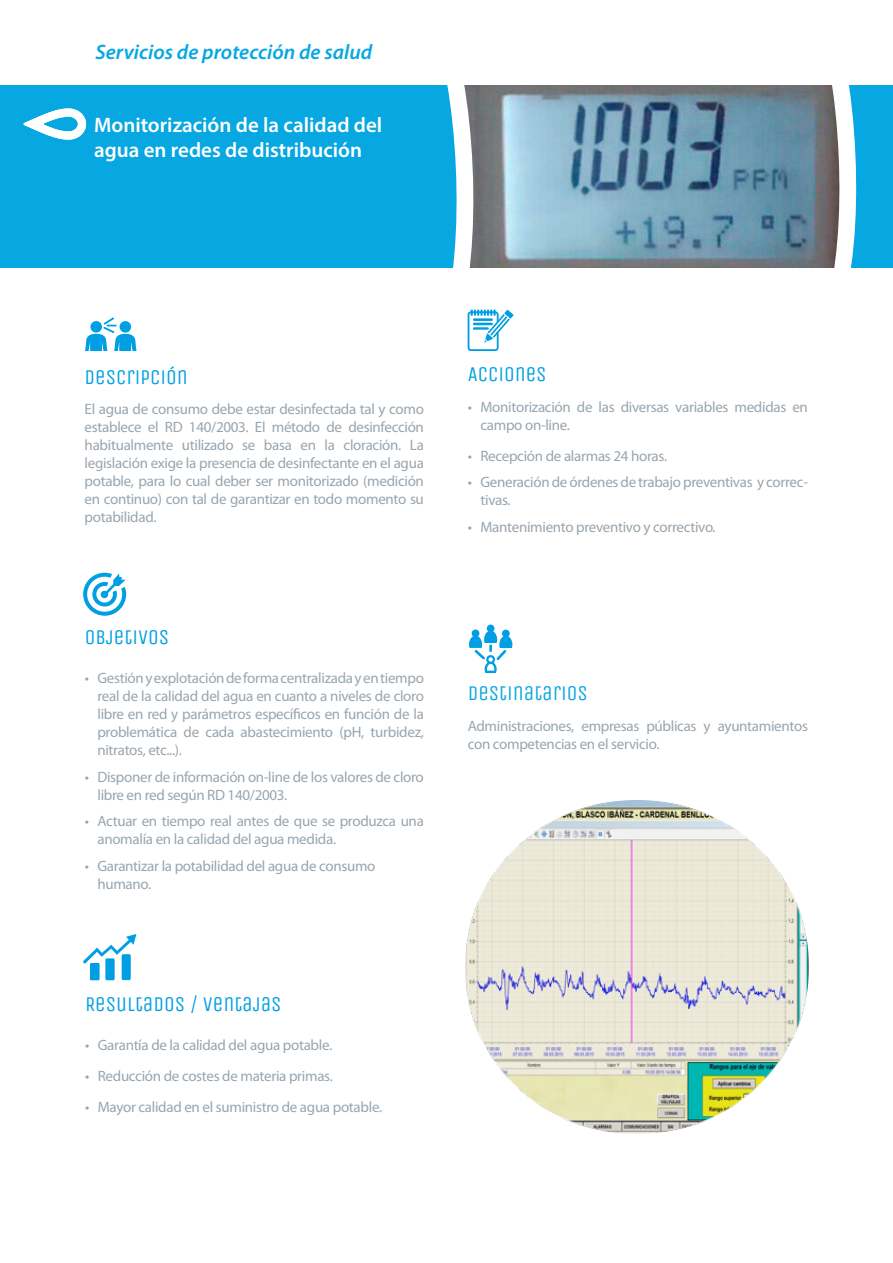
<style>
.page{position:relative;width:893px;height:1263px;background:#fff}
.page>*{position:absolute;margin:0;border:0;box-sizing:border-box;transform-origin:0 0}
.t1{font:600 21px/25.2px "Myriad Pro";color:#fff}
.t2{font:21px "Unica One";color:#009fe3}
.t3{font:italic 600 21px "Myriad Pro";color:#07a7e1}
.t4{font:21px "Unica One";color:#07a7e1}
.t5{font:15px/18px "Myriad Pro";letter-spacing:-.02em;color:#99a5ae}
</style>
<div class="page">
<div style="left:0;top:85px;width:893px;height:182px;background:#07a7e1"></div>
<img style="left:514px;top:85px;width:236px;height:182px">
<svg style="left:750px;top:85px;width:117px;height:183px;background:#6f94a6"></svg>
<div style="left:487px;top:624px;width:7px;height:8px;background:#009fe3;border-radius:50%"></div>
<svg style="left:469px;top:631px;width:43px;height:42px"></svg>
<svg style="left:83px;top:934px;width:54px;height:46px"></svg>
<svg style="left:85px;top:317px;width:52px;height:34px"></svg>
<svg style="left:367px;top:85px;width:147px;height:266px"></svg>
<svg style="left:83px;top:572px;width:44px;height:44px"></svg>
<img style="left:466px;top:801px;width:342px;height:333px">
<svg style="left:24px;top:108px;width:62px;height:32px"></svg>
<h1 class="t3" style="left:95px;top:39px;width:278px">Servicios de protección de salud</h1>
<h1 class="t1" style="left:94px;top:111px;width:290px">Monitorización de la calidad del agua en redes de distribución</h1>
<h1 class="t2" style="left:85px;top:364px;width:105px">DESCRIPCIÓN</h1>
<p class="t5" style="left:85px;top:400px;width:341px;text-align:justify">El agua de consumo debe estar desinfectada tal y como establece el RD 140/2003. El método de desinfección habitualmente utilizado se basa en la cloración. La legislación exige la presencia de desinfectante en el agua potable, para lo cual deber ser monitorizado (medición en continuo) con tal de garantizar en todo momento su potabilidad.</p>
<h1 class="t2" style="left:85px;top:624px;width:86px">OBJETIVOS</h1>
<p class="t5" style="left:97px;top:669px;width:328px;text-align:justify;text-indent:-13px">• Gestión y explotación de forma centralizada y en tiempo real de la calidad del agua en cuanto a niveles de cloro libre en red y parámetros específicos en función de la problemática de cada abastecimiento (pH, turbidez, nitratos, etc...).</p>
<p class="t5" style="left:97px;top:768px;width:328px;text-indent:-13px">• Disponer de información on-line de los valores de cloro libre en red según RD 140/2003.</p>
<p class="t5" style="left:97px;top:812px;width:328px;text-indent:-13px">• Actuar en tiempo real antes de que se produzca una anomalía en la calidad del agua medida.</p>
<p class="t5" style="left:97px;top:857px;width:279px;text-indent:-13px">• Garantizar la potabilidad del agua de consumo humano.</p>
<h1 class="t2" style="left:85px;top:991px;width:198px">RESULTADOS / VENTAJAS</h1>
<p class="t5" style="left:85px;top:1036px;width:249px">• Garantía de la calidad del agua potable.</p>
<p class="t5" style="left:85px;top:1067px;width:249px">• Reducción de costes de materia primas.</p>
<p class="t5" style="left:85px;top:1097px;width:299px">• Mayor calidad en el suministro de agua potable.</p>
<h1 class="t2" style="left:468px;top:362px;width:81px">ACCIONES</h1>
<p class="t5" style="left:480px;top:398px;width:329px;text-indent:-13px">• Monitorización de las diversas variables medidas en campo on-line.</p>
<p class="t5" style="left:468px;top:446px;width:201px">• Recepción de alarmas 24 horas.</p>
<p class="t5" style="left:480px;top:473px;width:329px;text-indent:-13px">• Generación de órdenes de trabajo preventivas y correc&shy;tivas.</p>
<p class="t5" style="left:468px;top:517px;width:249px">• Mantenimiento preventivo y correctivo.</p>
<h1 class="t4" style="left:468px;top:681px;width:122px">DESTINATARIOS</h1>
<p class="t5" style="left:468px;top:716px;width:342px">Administraciones, empresas públicas y ayuntamientos con competencias en el servicio.</p>
</div>
